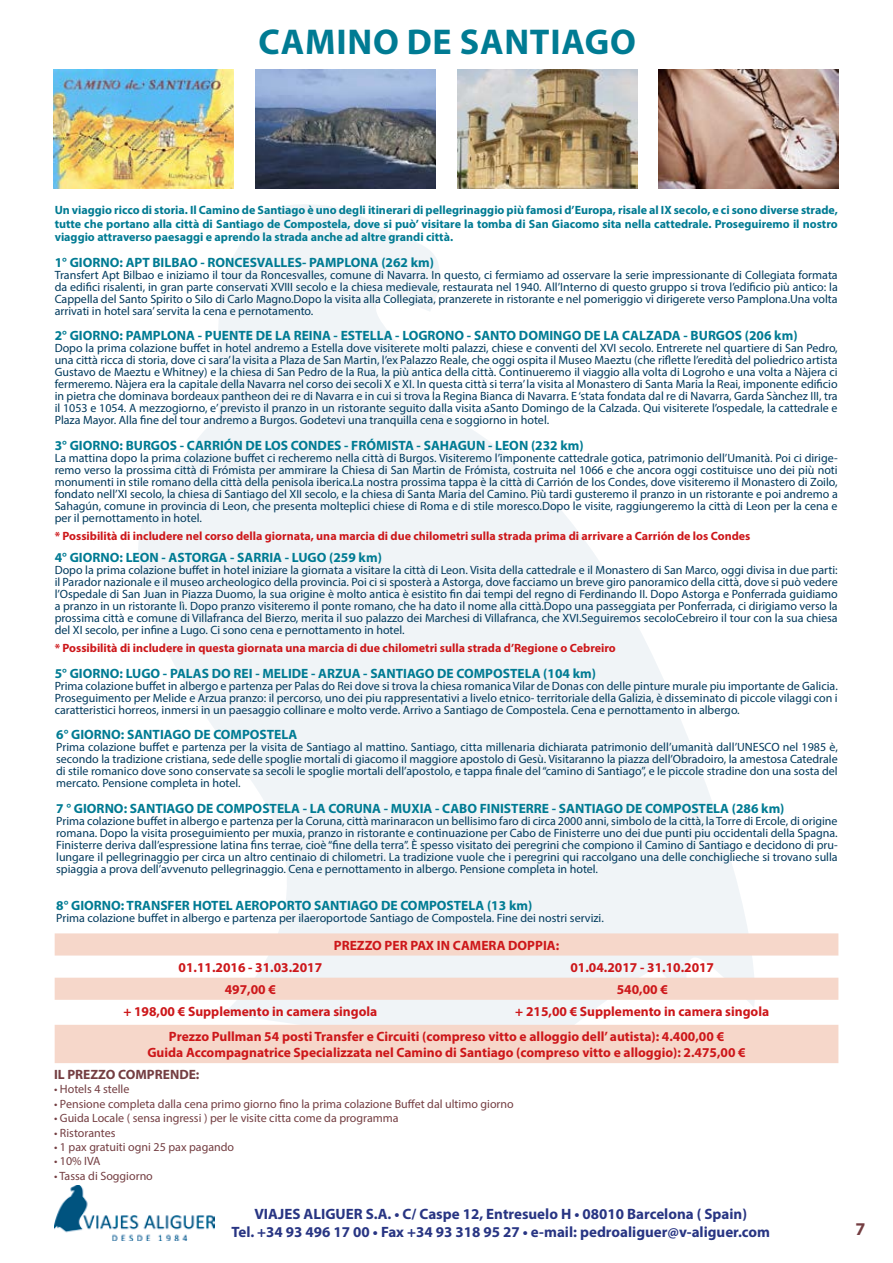
<style>
.page{position:relative;width:893px;height:1263px;background:#fff}
.page>*{position:absolute;margin:0;border:0;box-sizing:border-box;transform-origin:0 0}
.t1{font:700 36px "Myriad Pro";letter-spacing:.02em;color:#007b93}
.t2{font:700 18px "Myriad Pro";color:#743e42}
.t3{font:700 15px/18px "Myriad Pro";color:#283583;text-align:center}
.t4{font:700 13.5px "Myriad Pro";color:#007b93}
.t5{font:700 13.5px/25px "Myriad Pro";color:#cd171a}
.t6{font:700 13.5px "Myriad Pro";color:#743e42}
.t7{font:12px/12px "Myriad Pro";color:#003a5d;text-align:justify}
.t8{font:700 12px/13.5px "Myriad Pro";color:#007b93;text-align:justify}
.t9{font:12px "Myriad Pro";color:#743e42}
.t10{font:700 12px "Myriad Pro";color:#cd171a}
</style>
<div class="page">
<svg style="left:138px;top:204px;width:610px;height:729px;fill:#f0f4f7"></svg>
<img style="left:54px;top:1185px;width:161px;height:55px">
<svg style="left:55px;top:933px;width:783px;height:130px;fill:#f6d7ca"></svg>
<img style="left:53px;top:70px;width:181px;height:119px">
<img style="left:256px;top:70px;width:180px;height:119px">
<img style="left:457px;top:70px;width:180px;height:119px">
<img style="left:659px;top:70px;width:180px;height:119px">
<h1 class="t1" style="left:258px;top:18px;width:379px">CAMINO DE SANTIAGO</h1>
<p class="t8" style="left:55px;top:203px;width:785px">Un viaggio ricco di storia. Il Camino de Santiago è uno degli itinerari di pellegrinaggio più famosi d’Europa, risale al IX secolo, e ci sono diverse strade, tutte che portano alla città di Santiago de Compostela, dove si può’ visitare la tomba di San Giacomo sita nella cattedrale. Proseguiremo il nostro viaggio attraverso paesaggi e aprendo la strada anche ad altre grandi città.</p>
<p class="t4" style="left:55px;top:253px;width:381px">1° GIORNO: APT BILBAO - RONCESVALLES- PAMPLONA (262 km)</p>
<p class="t7" style="left:55px;top:268px;width:785px">Transfert Apt Bilbao e iniziamo il tour da Roncesvalles, comune di Navarra. In questo, ci fermiamo ad osservare la serie impressionante di Collegiata formata da edifici risalenti, in gran parte conservati XVIII secolo e la chiesa medievale, restaurata nel 1940. All’Interno di questo gruppo si trova l’edificio più antico: la Cappella del Santo Spirito o Silo di Carlo Magno.Dopo la visita alla Collegiata, pranzerete in ristorante e nel pomeriggio vi dirigerete verso Pamplona.Una volta arrivati in hotel sara’ servita la cena e pernotamento.</p>
<p class="t4" style="left:55px;top:327px;width:744px">2° GIORNO: PAMPLONA - PUENTE DE LA REINA - ESTELLA - LOGRONO - SANTO DOMINGO DE LA CALZADA - BURGOS (206 km)</p>
<p class="t7" style="left:55px;top:342px;width:785px">Dopo la prima colazione buffet in hotel andremo a Estella dove visiterete molti palazzi, chiese e conventi del XVI secolo. Entrerete nel quartiere di San Pedro, una città ricca di storia, dove ci sara’ la visita a Plaza de San Martin, l’ex Palazzo Reale, che oggi ospita il Museo Maeztu (che riflette l’eredità del poliedrico artista Gustavo de Maeztu e Whitney) e la chiesa di San Pedro de la Rua, la più antica della città. Continueremo il viaggio alla volta di Logroho e una volta a Nàjera ci fermeremo. Nàjera era la capitale della Navarra nel corso dei secoli X e XI. In questa città si terra’ la visita al Monastero di Santa Maria la Reai, imponente edificio in pietra che dominava bordeaux pantheon dei re di Navarra e in cui si trova la Regina Bianca di Navarra. E ‘stata fondata dal re di Navarra, Garda Sànchez III, tra il 1053 e 1054. A mezzogiorno, e’ previsto il pranzo in un ristorante seguito dalla visita aSanto Domingo de la Calzada. Qui visiterete l’ospedale, la cattedrale e Plaza Mayor. Alla fine del tour andremo a Burgos. Godetevi una tranquilla cena e soggiorno in hotel.</p>
<p class="t4" style="left:55px;top:436px;width:531px">3° GIORNO: BURGOS - CARRIÓN DE LOS CONDES - FRÓMISTA - SAHAGUN - LEON (232 km)</p>
<p class="t7" style="left:55px;top:451px;width:785px">La mattina dopo la prima colazione buffet ci recheremo nella città di Burgos. Visiteremo l’imponente cattedrale gotica, patrimonio dell’Umanità. Poi ci dirige&shy;remo verso la prossima città di Frómista per ammirare la Chiesa di San Martin de Frómista, costruita nel 1066 e che ancora oggi costituisce uno dei più noti monumenti in stile romano della città della penisola iberica.La nostra prossima tappa è la città di Carrión de los Condes, dove visiteremo il Monastero di Zoilo, fondato nell’XI secolo, la chiesa di Santiago del XII secolo, e la chiesa di Santa Maria del Camino. Più tardi gusteremo il pranzo in un ristorante e poi andremo a Sahagún, comune in provincia di Leon, che presenta molteplici chiese di Roma e di stile moresco.Dopo le visite, raggiungeremo la città di Leon per la cena e per il pernottamento in hotel.</p>
<p class="t10" style="left:55px;top:528px;width:697px">* Possibilità di includere nel corso della giornata, una marcia di due chilometri sulla strada prima di arrivare a Carrión de los Condes</p>
<p class="t4" style="left:55px;top:549px;width:329px">4° GIORNO: LEON - ASTORGA - SARRIA - LUGO (259 km)</p>
<p class="t7" style="left:55px;top:564px;width:785px">Dopo la prima colazione buffet in hotel iniziare la giornata a visitare la città di Leon. Visita della cattedrale e il Monastero di San Marco, oggi divisa in due parti: il Parador nazionale e il museo archeologico della provincia. Poi ci si sposterà a Astorga, dove facciamo un breve giro panoramico della città, dove si può vedere l’Ospedale di San Juan in Piazza Duomo, la sua origine è molto antica è esistito fin dai tempi del regno di Ferdinando II. Dopo Astorga e Ponferrada guidiamo a pranzo in un ristorante lì. Dopo pranzo visiteremo il ponte romano, che ha dato il nome alla città.Dopo una passeggiata per Ponferrada, ci dirigiamo verso la prossima città e comune di Villafranca del Bierzo, merita il suo palazzo dei Marchesi di Villafranca, che XVI.Seguiremos secoloCebreiro il tour con la sua chiesa del XI secolo, per infine a Lugo. Ci sono cena e pernottamento in hotel.</p>
<p class="t10" style="left:55px;top:640px;width:563px">* Possibilità di includere in questa giornata una marcia di due chilometri sulla strada d’Regione o Cebreiro</p>
<p class="t4" style="left:55px;top:664px;width:543px">5° GIORNO: LUGO - PALAS DO REI - MELIDE - ARZUA - SANTIAGO DE COMPOSTELA (104 km)</p>
<p class="t7" style="left:55px;top:679px;width:785px">Prima colazione buffet in albergo e partenza per Palas do Rei dove si trova la chiesa romanica Vilar de Donas con delle pinture murale piu importante de Galicia.<br>Proseguimento per Melide e Arzua pranzo: il percorso, uno dei piu rappresentativi a livelo etnico- territoriale della Galizia, è disseminato di piccole vilaggi con i caratteristici horreos, inmersi in un paesaggio collinare e molto verde. Arrivo a Santiago de Compostela. Cena e pernottamento in albergo.</p>
<p class="t4" style="left:56px;top:726px;width:243px">6° GIORNO: SANTIAGO DE COMPOSTELA</p>
<p class="t7" style="left:56px;top:741px;width:783px">Prima colazione buffet e partenza per la visita de Santiago al mattino. Santiago, citta millenaria dichiarata patrimonio dell’umanità dall’UNESCO nel 1985 è, secondo la tradizione cristiana, sede delle spoglie mortali di giacomo il maggiore apostolo di Gesù. Visitaranno la piazza dell’Obradoiro, la amestosa Catedrale di stile romanico dove sono conservate sa secoli le spoglie mortali dell’apostolo, e tappa finale del “camino di Santiago”, e le piccole stradine don una sosta del mercato. Pensione completa in hotel.</p>
<p class="t4" style="left:56px;top:799px;width:730px">7 ° GIORNO: SANTIAGO DE COMPOSTELA - LA CORUNA - MUXIA - CABO FINISTERRE - SANTIAGO DE COMPOSTELA (286 km)</p>
<p class="t7" style="left:56px;top:814px;width:783px">Prima colazione buffet in albergo e partenza per la Coruna, città marinaracon un bellisimo faro di circa 2000 anni, simbolo de la città, la Torre di Ercole, di origine romana. Dopo la visita proseguimiento per muxia, pranzo in ristorante e continuazione per Cabo de Finisterre uno dei due punti piu occidentali della Spagna.<br>Finisterre deriva dall’espressione latina fins terrae, cioè “fine della terra”. È spesso visitato dei peregrini che compiono il Camino di Santiago e decidono di pru&shy;lungare il pellegrinaggio per circa un altro centinaio di chilometri. La tradizione vuole che i peregrini qui raccolgano una delle conchiglieche si trovano sulla spiaggia a prova dell’avvenuto pellegrinaggio. Cena e pernottamento in albergo. Pensione completa in hotel.</p>
<p class="t4" style="left:56px;top:897px;width:478px">8° GIORNO: TRANSFER HOTEL AEROPORTO SANTIAGO DE COMPOSTELA (13 km)</p>
<p class="t7" style="left:56px;top:912px;width:549px">Prima colazione buffet in albergo e partenza per ilaeroportode Santiago de Compostela. Fine dei nostri servizi.</p>
<p class="t5" style="left:334px;top:932px;width:227px">PREZZO PER PAX IN CAMERA DOPPIA:</p>
<p class="t5" style="left:179px;top:954px;width:145px">01.11.2016 - 31.03.2017</p>
<p class="t5" style="left:570px;top:954px;width:145px">01.04.2017 - 31.10.2017</p>
<p class="t5" style="left:225px;top:976px;width:53px">497,00 €</p>
<p class="t5" style="left:617px;top:976px;width:53px">540,00 €</p>
<p class="t5" style="left:123px;top:998px;width:255px">+ 198,00 € Supplemento in camera singola</p>
<p class="t5" style="left:169px;top:998px;width:602px;text-indent:346px">+ 215,00 € Supplemento in camera singola<br>Prezzo Pullman 54 posti Transfer e Circuiti (compreso vitto e alloggio dell’ autista): 4.400,00 €</p>
<p class="t5" style="left:147px;top:1040px;width:600px">Guida Accompagnatrice Specializzata nel Camino di Santiago (compreso vitto e alloggio): 2.475,00 €</p>
<p class="t6" style="left:54px;top:1065px;width:147px">IL PREZZO COMPRENDE:</p>
<p class="t9" style="left:54px;top:1082px;width:77px">• Hotels 4 stelle</p>
<p class="t9" style="left:54px;top:1096px;width:461px">• Pensione completa dalla cena primo giorno fino la prima colazione Buffet dal ultimo giorno</p>
<p class="t9" style="left:54px;top:1111px;width:346px">• Guida Locale ( sensa ingressi ) per le visite citta come da programma</p>
<p class="t9" style="left:54px;top:1125px;width:63px">• Ristorantes</p>
<p class="t9" style="left:54px;top:1139px;width:182px">• 1 pax gratuiti ogni 25 pax pagando</p>
<p class="t9" style="left:54px;top:1154px;width:48px">• 10% IVA</p>
<p class="t9" style="left:54px;top:1168px;width:100px">• Tassa di Soggiorno</p>
<p class="t3" style="left:231px;top:1205px;width:540px">VIAJES ALIGUER S.A. • C/ Caspe 12, Entresuelo H • 08010 Barcelona ( Spain)<br>Tel. +34 93 496 17 00 • Fax +34 93 318 95 27 • e-mail: pedroaliguer@v-aliguer.com</p>
<h2 class="t2" style="left:855px;top:1217px;width:11px">7</h2>
</div>
